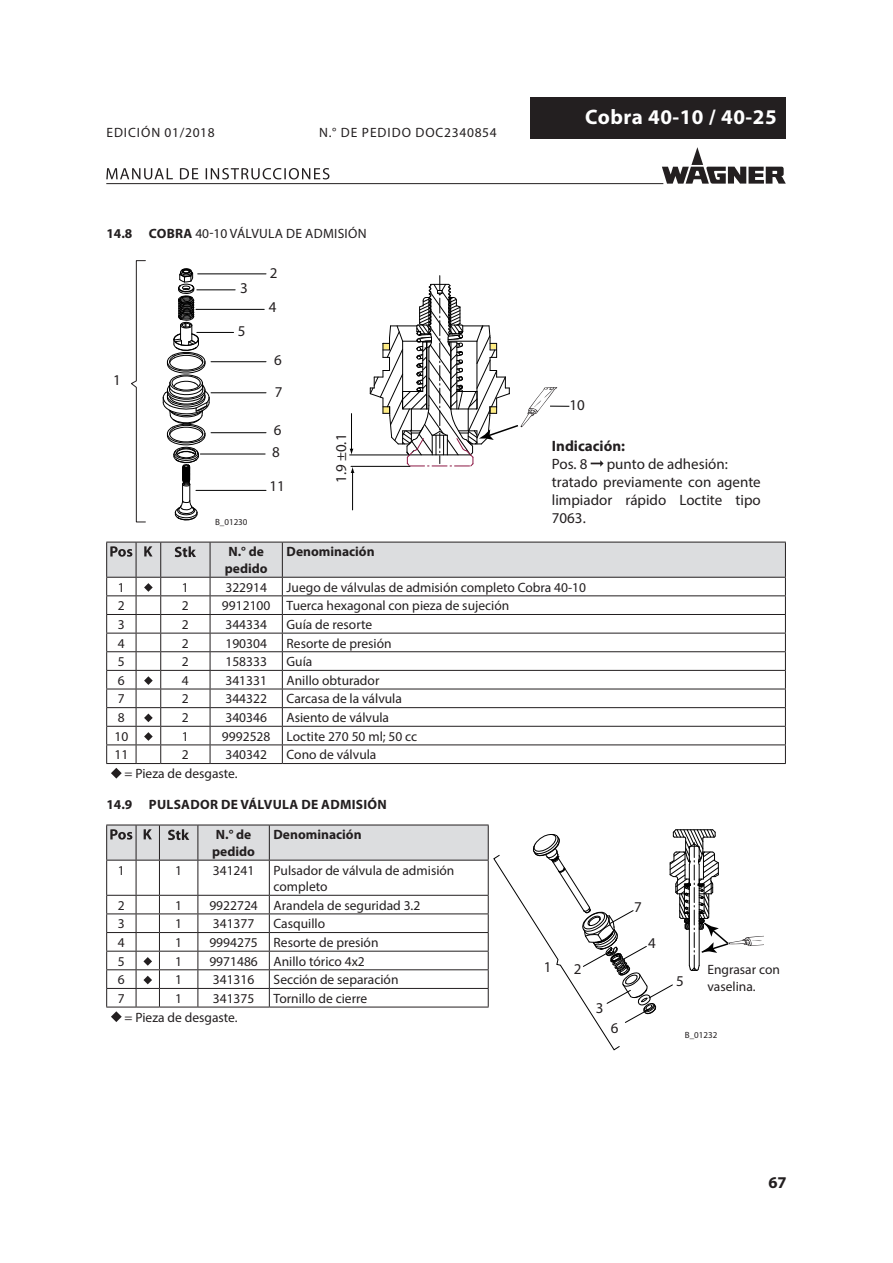
<style>
.page{position:relative;width:893px;height:1263px;background:#fff}
.page>*{position:absolute;margin:0;border:0;box-sizing:border-box;transform-origin:0 0}
.t1{font:700 21px "Myriad Pro";letter-spacing:.025em;color:#fff}
.t2{font:700 16.5px "Myriad Pro";color:#231f20}
.XiHi{font:15px/18px "Myriad Pro";color:#231f20;text-align:justify}
.t3{font:15px/32px "Myriad";color:#231f20}
.XiHi-2{font:700 15px "Myriad Pro";color:#231f20}
.Tabelle{font:13.5px/16.5px "Myriad Pro";color:#231f20}
.Tabelle_zentriert{font:13.5px "Myriad Pro";color:#231f20}
.Tabelle-2{font:13.5px "Myriad Pro";letter-spacing:.07em;color:#231f20}
.Tabelle-3{font:13.5px "Myriad Pro";letter-spacing:.02em;color:#231f20}
.Tabelle-4{font:700 13.5px "Myriad Pro";letter-spacing:.02em;color:#231f20}
.Tabelle-5{font:700 13.5px "Myriad Pro";color:#231f20}
.Tabelle_zentriert-2{font:700 13.5px/16.5px "Myriad Pro";color:#231f20}
.t4{font:9px "Myriad";color:#231f20}
.s1{font-weight:700}
</style>
<div class="page">
<svg style="left:662px;top:147px;width:124px;height:37px"></svg>
<svg style="left:106px;top:168px;width:223px;height:11px"></svg>
<hr style="left:106px;top:183px;width:557px;height:1px;background:#231f20">
<div style="left:531px;top:98px;width:255px;height:41px;background:#231f20"></div>
<svg style="left:163px;top:268px;width:47px;height:253px"></svg>
<hr style="left:198px;top:273px;width:68px;height:1px;background:#000">
<hr style="left:197px;top:289px;width:38px;height:1px;background:#000">
<hr style="left:196px;top:309px;width:68px;height:1px;background:#000">
<hr style="left:197px;top:332px;width:37px;height:1px;background:#000">
<hr style="left:211px;top:361px;width:55px;height:1px;background:#000">
<hr style="left:211px;top:392px;width:55px;height:1px;background:#000">
<hr style="left:211px;top:432px;width:55px;height:1px;background:#000">
<hr style="left:200px;top:454px;width:65px;height:1px;background:#000">
<hr style="left:196px;top:490px;width:70px;height:1px;background:#000">
<svg style="left:131px;top:260px;width:15px;height:263px"></svg>
<svg style="left:369px;top:276px;width:200px;height:191px"></svg>
<hr style="left:350px;top:455px;width:59px;height:1px;background:#000">
<hr style="left:351px;top:466px;width:59px;height:1px;background:#000">
<hr style="left:351px;top:414px;width:1px;height:36px;background:#000">
<svg style="left:350px;top:449px;width:3px;height:6px"></svg>
<hr style="left:352px;top:472px;width:1px;height:38px;background:#000">
<svg style="left:351px;top:467px;width:3px;height:6px"></svg>
<svg style="left:591px;top:460px;width:12px;height:7px"></svg>
<svg style="left:106px;top:542px;width:680px;height:236px"></svg>
<svg style="left:106px;top:825px;width:657px;height:225px"></svg>
<p class="Tabelle-2" style="left:106px;top:125px;width:110px">EDICIÓN 01/2018</p>
<p class="Tabelle-2" style="left:319px;top:125px;width:179px">N.° DE PEDIDO DOC2340854</p>
<p class="Tabelle-3" style="left:106px;top:225px;width:262px"><span class="s1">14.8 COBRA</span> 40-10 VÁLVULA DE ADMISIÓN</p>
<p class="t3" style="left:270px;top:257px;width:9px">2</p>
<p class="t3" style="left:240px;top:272px;width:9px">3</p>
<p class="t3" style="left:269px;top:291px;width:9px">4</p>
<p class="t3" style="left:238px;top:316px;width:9px">5</p>
<p class="t3" style="left:274px;top:345px;width:10px">6<br>7</p>
<p class="t3" style="left:113px;top:364px;width:9px">1</p>
<p class="t4" style="left:215px;top:518px;width:34px">B_01230</p>
<p class="t3" style="left:272px;top:420px;width:11px;line-height:22px">6<br>8</p>
<p class="t3" style="left:269px;top:471px;width:17px">11</p>
<p class="t3" style="left:326px;top:483px;width:51px;rotate:-90deg">1.9 ±0.1</p>
<p class="Tabelle_zentriert-2" style="left:225px;top:543px;width:44px">N.° de pedido</p>
<p class="Tabelle-5" style="left:287px;top:543px;width:90px">Denominación</p>
<h1 class="t1" style="left:585px;top:104px;width:193px">Cobra 40-10 / 40-25</h1>
<p class="t3" style="left:569px;top:390px;width:17px">10</p>
<p class="XiHi-2" style="left:552px;top:436px;width:75px">Indicación:</p>
<p class="XiHi" style="left:552px;top:454px;width:37px">Pos. 8</p>
<p class="XiHi" style="left:607px;top:454px;width:123px">punto de adhesión:</p>
<p class="XiHi" style="left:552px;top:472px;width:210px">tratado previamente con agente limpiador rápido Loctite tipo 7063.</p>
<p class="Tabelle_zentriert" style="left:118px;top:579px;width:8px">1</p>
<p class="Tabelle_zentriert" style="left:182px;top:579px;width:8px">1</p>
<p class="Tabelle_zentriert" style="left:225px;top:579px;width:43px">322914</p>
<p class="Tabelle" style="left:287px;top:579px;width:301px">Juego de válvulas de admisión completo Cobra 40-10</p>
<p class="Tabelle_zentriert" style="left:118px;top:597px;width:8px">2</p>
<p class="Tabelle_zentriert" style="left:182px;top:597px;width:8px">2</p>
<p class="Tabelle_zentriert" style="left:222px;top:597px;width:50px">9912100</p>
<p class="Tabelle" style="left:287px;top:597px;width:224px">Tuerca hexagonal con pieza de sujeción</p>
<p class="Tabelle_zentriert" style="left:118px;top:616px;width:8px">3</p>
<p class="Tabelle_zentriert" style="left:182px;top:616px;width:8px">2</p>
<p class="Tabelle_zentriert" style="left:225px;top:616px;width:43px">344334</p>
<p class="Tabelle" style="left:287px;top:616px;width:87px">Guía de resorte</p>
<p class="Tabelle_zentriert" style="left:118px;top:635px;width:8px">4</p>
<p class="Tabelle_zentriert" style="left:182px;top:635px;width:8px">2</p>
<p class="Tabelle_zentriert" style="left:225px;top:635px;width:43px">190304</p>
<p class="Tabelle" style="left:287px;top:634px;width:106px">Resorte de presión</p>
<p class="Tabelle_zentriert" style="left:118px;top:653px;width:8px">5</p>
<p class="Tabelle_zentriert" style="left:182px;top:653px;width:8px">2</p>
<p class="Tabelle_zentriert" style="left:225px;top:653px;width:43px">158333</p>
<p class="Tabelle" style="left:287px;top:653px;width:27px">Guía</p>
<p class="Tabelle_zentriert" style="left:118px;top:672px;width:8px">6</p>
<p class="Tabelle_zentriert" style="left:182px;top:672px;width:8px">4</p>
<p class="Tabelle_zentriert" style="left:225px;top:672px;width:43px">341331</p>
<p class="Tabelle" style="left:287px;top:672px;width:94px">Anillo obturador</p>
<p class="Tabelle_zentriert" style="left:118px;top:690px;width:8px">7</p>
<p class="Tabelle_zentriert" style="left:182px;top:690px;width:8px">2</p>
<p class="Tabelle_zentriert" style="left:225px;top:690px;width:43px">344322</p>
<p class="Tabelle" style="left:287px;top:690px;width:117px">Carcasa de la válvula</p>
<p class="Tabelle_zentriert" style="left:118px;top:709px;width:8px">8</p>
<p class="Tabelle_zentriert" style="left:182px;top:709px;width:8px">2</p>
<p class="Tabelle_zentriert" style="left:225px;top:709px;width:43px">340346</p>
<p class="Tabelle" style="left:287px;top:709px;width:104px">Asiento de válvula</p>
<p class="Tabelle_zentriert" style="left:114px;top:728px;width:15px">10</p>
<p class="Tabelle_zentriert" style="left:182px;top:728px;width:8px">1</p>
<p class="Tabelle_zentriert" style="left:222px;top:728px;width:50px">9992528</p>
<p class="Tabelle" style="left:287px;top:728px;width:132px">Loctite 270 50 ml; 50 cc</p>
<p class="Tabelle_zentriert" style="left:114px;top:746px;width:15px">11</p>
<p class="Tabelle_zentriert" style="left:182px;top:746px;width:8px">2</p>
<p class="Tabelle_zentriert" style="left:225px;top:746px;width:43px">340342</p>
<p class="Tabelle" style="left:287px;top:746px;width:91px">Cono de válvula</p>
<p class="Tabelle" style="left:125px;top:765px;width:115px">= Pieza de desgaste.</p>
<p class="Tabelle-4" style="left:106px;top:795px;width:282px">14.9 PULSADOR DE VÁLVULA DE ADMISIÓN</p>
<p class="Tabelle_zentriert-2" style="left:212px;top:826px;width:44px">N.° de pedido</p>
<p class="Tabelle-5" style="left:274px;top:826px;width:90px">Denominación</p>
<p class="Tabelle_zentriert" style="left:118px;top:862px;width:8px">1</p>
<p class="Tabelle_zentriert" style="left:175px;top:862px;width:8px">1</p>
<p class="Tabelle_zentriert" style="left:213px;top:862px;width:43px">341241</p>
<p class="Tabelle" style="left:274px;top:861px;width:182px">Pulsador de válvula de admisión completo</p>
<p class="Tabelle_zentriert" style="left:118px;top:897px;width:8px">2</p>
<p class="Tabelle_zentriert" style="left:175px;top:897px;width:8px">1</p>
<p class="Tabelle_zentriert" style="left:209px;top:897px;width:50px">9922724</p>
<p class="Tabelle" style="left:274px;top:897px;width:148px">Arandela de seguridad 3.2</p>
<p class="Tabelle_zentriert" style="left:118px;top:915px;width:8px">3</p>
<p class="Tabelle_zentriert" style="left:175px;top:915px;width:8px">1</p>
<p class="Tabelle_zentriert" style="left:213px;top:915px;width:43px">341377</p>
<p class="Tabelle" style="left:274px;top:915px;width:53px">Casquillo</p>
<p class="Tabelle_zentriert" style="left:118px;top:934px;width:8px">4</p>
<p class="Tabelle_zentriert" style="left:175px;top:934px;width:8px">1</p>
<p class="Tabelle_zentriert" style="left:209px;top:934px;width:50px">9994275</p>
<p class="Tabelle" style="left:274px;top:934px;width:106px">Resorte de presión</p>
<p class="Tabelle_zentriert" style="left:118px;top:953px;width:8px">5</p>
<p class="Tabelle_zentriert" style="left:175px;top:953px;width:8px">1</p>
<p class="Tabelle_zentriert" style="left:209px;top:953px;width:50px">9971486</p>
<p class="Tabelle" style="left:274px;top:952px;width:93px">Anillo tórico 4x2</p>
<p class="Tabelle_zentriert" style="left:118px;top:971px;width:8px">6</p>
<p class="Tabelle_zentriert" style="left:175px;top:971px;width:8px">1</p>
<p class="Tabelle_zentriert" style="left:213px;top:971px;width:43px">341316</p>
<p class="Tabelle" style="left:274px;top:971px;width:126px">Sección de separación</p>
<p class="Tabelle_zentriert" style="left:118px;top:990px;width:8px">7</p>
<p class="Tabelle_zentriert" style="left:175px;top:990px;width:8px">1</p>
<p class="Tabelle_zentriert" style="left:213px;top:990px;width:43px">341375</p>
<p class="Tabelle" style="left:274px;top:990px;width:95px">Tornillo de cierre</p>
<p class="Tabelle" style="left:125px;top:1009px;width:115px">= Pieza de desgaste.</p>
<p class="t3" style="left:634px;top:891px;width:9px">7</p>
<p class="t3" style="left:648px;top:927px;width:9px">4</p>
<p class="t3" style="left:544px;top:952px;width:9px">1</p>
<p class="t3" style="left:574px;top:954px;width:9px">2</p>
<p class="Tabelle" style="left:707px;top:961px;width:74px">Engrasar con vaselina.</p>
<p class="t3" style="left:676px;top:965px;width:9px">5</p>
<p class="t3" style="left:596px;top:992px;width:9px">3</p>
<p class="t3" style="left:611px;top:1013px;width:9px">6</p>
<p class="t4" style="left:685px;top:1031px;width:34px">B_01232</p>
<p class="t2" style="left:768px;top:1172px;width:20px">67</p>
</div>
